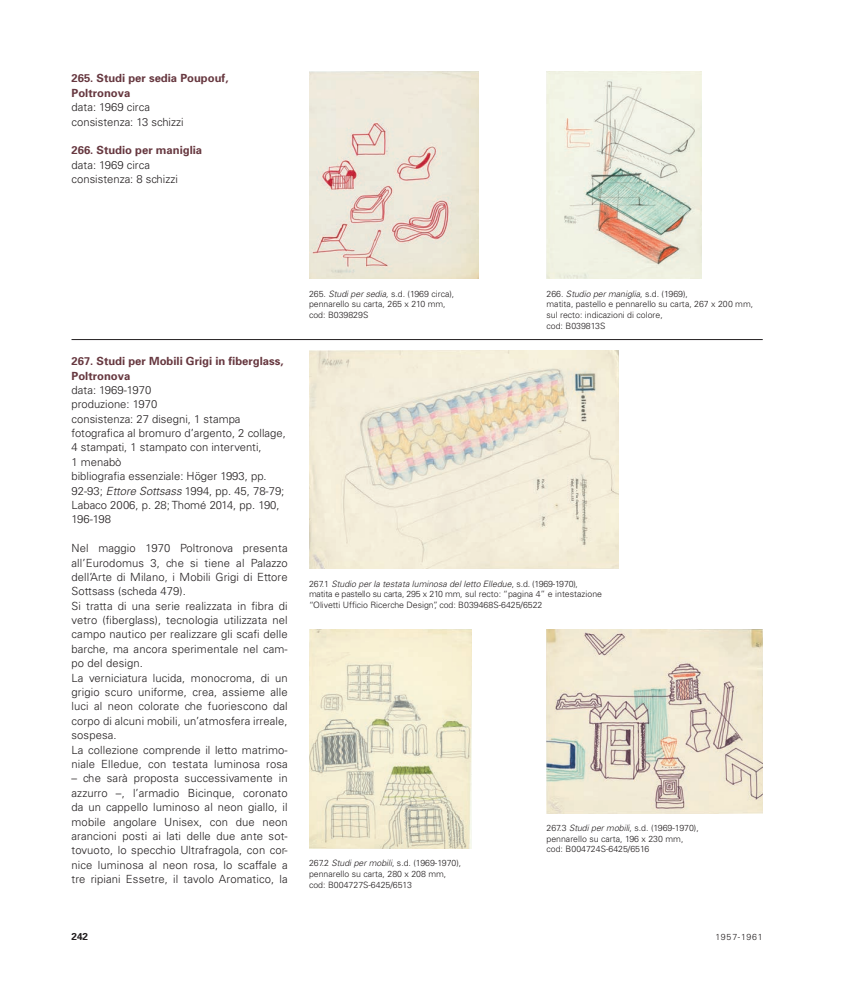
<style>
.page{position:relative;width:852px;height:994px;background:#fff}
.page>*{position:absolute;margin:0;border:0;box-sizing:border-box;transform-origin:0 0}
.t1{font:300 11.25px/14.4px "Univers";letter-spacing:.01em;color:#231f20}
.t2{font:700 11.25px/14.4px "Univers";color:#673840}
.t3{font:700 10px "Univers";color:#231f20}
.t4{font:300 8.75px/10.6px "Univers";color:#231f20}
.t5{font:300 8.75px "Univers";letter-spacing:.1em;color:#231f20}
.s1{font-style:italic}
</style>
<div class="page">
<hr style="left:71px;top:339px;width:691px;height:1px;background:#231f20">
<img style="left:309px;top:71px;width:169px;height:208px">
<img style="left:546px;top:71px;width:155px;height:208px">
<img style="left:309px;top:351px;width:309px;height:218px">
<img style="left:309px;top:629px;width:162px;height:219px">
<img style="left:546px;top:629px;width:216px;height:184px">
<p class="t2" style="left:71px;top:71px;width:158px">265. Studi per sedia Poupouf,<br>Poltronova</p>
<p class="t1" style="left:71px;top:100px;width:114px">data: 1969 circa consistenza: 13 schizzi</p>
<p class="t2" style="left:71px;top:143px;width:132px">266. Studio per maniglia</p>
<p class="t1" style="left:71px;top:157px;width:108px">data: 1969 circa consistenza: 8 schizzi</p>
<p class="t2" style="left:71px;top:354px;width:213px">267. Studi per Mobili Grigi in fiberglass,<br>Poltronova</p>
<p class="t1" style="left:71px;top:383px;width:216px">data: 1969-1970<br>produzione: 1970<br>consistenza: 27 disegni, 1 stampa fotografica al bromuro d’argento, 2 collage,<br>4 stampati, 1 stampato con interventi,<br>1 menabò<br>bibliografia essenziale: Höger 1993, pp.<br>92-93; <span class="s1">Ettore Sottsass</span> 1994, pp. 45, 78-79;<br>Labaco 2006, p. 28; Thomé 2014, pp. 190,<br>196-198</p>
<p class="t1" style="left:71px;top:541px;width:218px">Nel maggio 1970 Poltronova presenta all’Eurodomus 3, che si tiene al Palazzo dell’Arte di Milano, i Mobili Grigi di Ettore Sottsass (scheda 479).<br>Si tratta di una serie realizzata in fibra di vetro (fiberglass), tecnologia utilizzata nel campo nautico per realizzare gli scafi delle barche, ma ancora sperimentale nel cam&shy;po del design.<br>La verniciatura lucida, monocroma, di un grigio scuro uniforme, crea, assieme alle luci al neon colorate che fuoriescono dal corpo di alcuni mobili, un’atmosfera irreale, sospesa.<br>La collezione comprende il letto matrimo&shy;niale Elledue, con testata luminosa rosa</p>
<p class="t1" style="left:71px;top:771px;width:218px;text-align:justify">– che sarà proposta successivamente in azzurro –, l’armadio Bicinque, coronato da un cappello luminoso al neon giallo, il mobile angolare Unisex, con due neon arancioni posti ai lati delle due ante sot&shy;tovuoto, lo specchio Ultrafragola, con cor&shy;nice luminosa al neon rosa, lo scaffale a tre ripiani Essetre, il tavolo Aromatico, la</p>
<p class="t4" style="left:309px;top:288px;width:147px">265. <span class="s1">Studi per sedia,</span> s.d. (1969 circa), pennarello su carta, 265 x 210 mm, cod: B039829S</p>
<p class="t4" style="left:546px;top:288px;width:208px">266. <span class="s1">Studio per maniglia</span>, s.d. (1969),<br>matita, pastello e pennarello su carta, 267 x 200 mm, sul recto: indicazioni di colore,<br>cod: B039813S</p>
<p class="t4" style="left:309px;top:578px;width:294px">267.1 <span class="s1">Studio per la testata luminosa del letto Elledue</span>, s.d. (1969-1970), matita e pastello su carta, 295 x 210 mm, sul recto: “pagina 4” e intestazione “Olivetti Ufficio Ricerche Design”, cod: B039468S-6425/6522</p>
<p class="t4" style="left:309px;top:857px;width:154px">267.2 <span class="s1">Studi per mobili</span>, s.d. (1969-1970), pennarello su carta, 280 x 208 mm, cod: B004727S-6425/6513</p>
<p class="t4" style="left:546px;top:822px;width:154px">267.3 <span class="s1">Studi per mobili</span>, s.d. (1969-1970), pennarello su carta, 196 x 230 mm, cod: B004724S-6425/6516</p>
<p class="t3" style="left:71px;top:930px;width:18px">242</p>
<p class="t5" style="left:715px;top:931px;width:49px">1957-1961</p>
</div>
